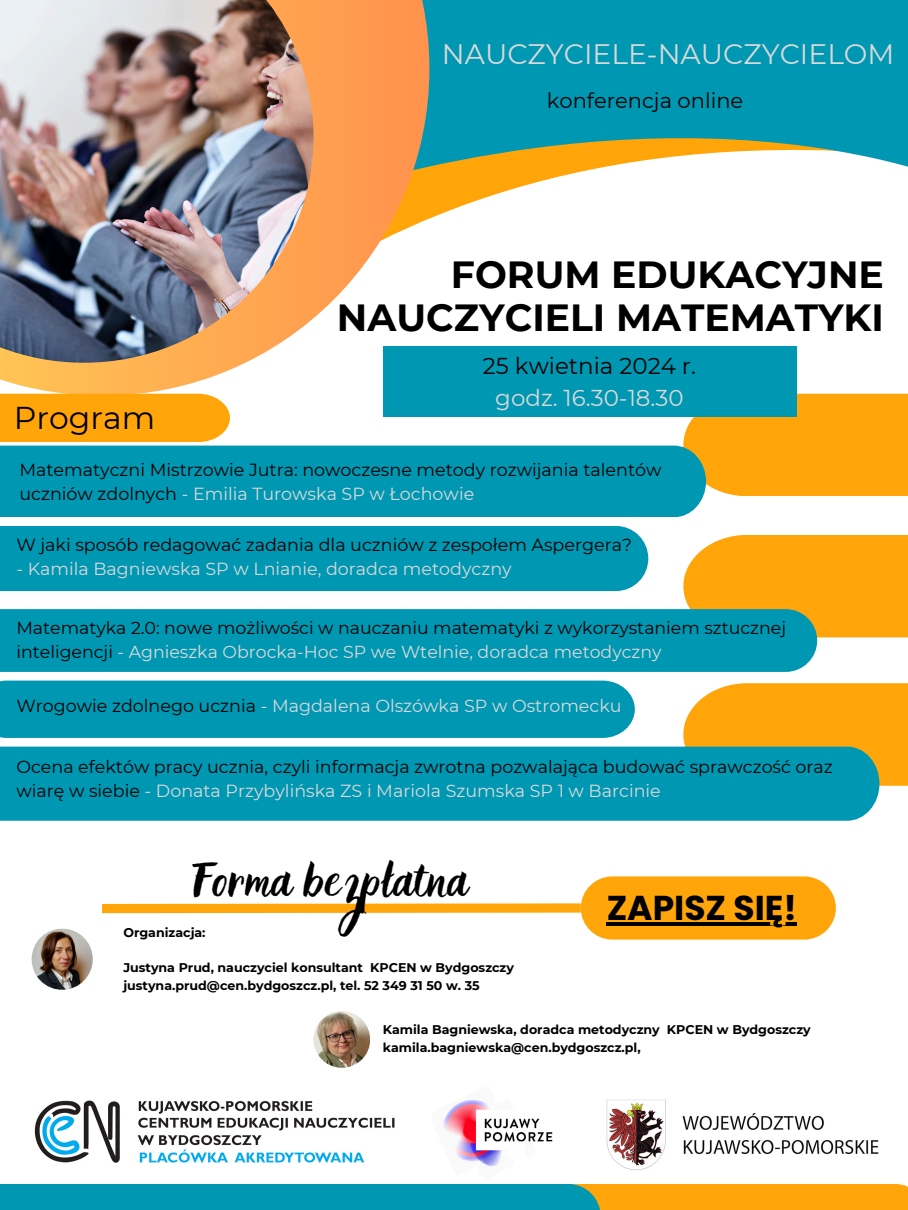
<style>
.page{position:relative;width:908px;height:1210px;background:#fff}
.page>*{position:absolute;margin:0;border:0;box-sizing:border-box;transform-origin:0 0}
.t1{font:37.8px "Holla";color:#000}
.t2{font:700 37.73px/43.3px "Montserrat";color:#000;text-align:right}
.t3{font:700 34.47px "Poppins";color:#000}
.t4{font:31.5px "Montserrat";color:#000}
.t5{font:28.17px "Montserrat";color:#d9d9d9}
.t6{font:22.92px/32px "Montserrat";color:#000;text-align:center}
.t7{font:21px "Montserrat";color:#000}
.t8{font:17.5px/24.4px "Montserrat";color:#000}
.t9{font:17.5px "Montserrat";color:#d9d9d9}
.t10{font:17.32px/24.1px "Montserrat";color:#000}
.t11{font:700 12.6px/17.6px "Montserrat";color:#000}
.s1{color:#d9d9d9}
.s2{color:#000}
</style>
<div class="page">
<div style="left:683px;top:535px;width:224px;height:102px;background:#ffa50a"></div>
<svg style="left:274px;top:0;width:633px;height:599px"></svg>
<svg style="left:0;top:0;width:429px;height:396px"></svg>
<img style="left:0;top:0;width:313px;height:363px">
<div style="left:0;top:394px;width:230px;height:48px;background:#ffa50a"></div>
<div style="left:580px;top:876px;width:255px;height:63px;background:#ffa50a;border-radius:32px"></div>
<div style="left:0;top:609px;width:816px;height:63px;background:#0097b2"></div>
<div style="left:281px;top:1184px;width:626px;height:26px;background:#ffa50a"></div>
<div style="left:0;top:1184px;width:600px;height:26px;background:#0097b2"></div>
<img style="left:32px;top:928px;width:61px;height:61px;border-radius:50%">
<div style="left:0;top:526px;width:648px;height:65px;background:#0097b2"></div>
<div style="left:683px;top:683px;width:224px;height:103px;background:#ffa50a"></div>
<img style="left:313px;top:1011px;width:57px;height:56px;border-radius:50%">
<img style="left:34px;top:1099px;width:845px;height:71px">
<svg style="left:606px;top:922px;width:190px;height:3px"></svg>
<div style="left:0;top:445px;width:705px;height:72px;background:#0097b2"></div>
<div style="left:0;top:746px;width:879px;height:74px;background:#0097b2"></div>
<div style="left:0;top:680px;width:634px;height:58px;background:#0097b2"></div>
<div style="left:382px;top:346px;width:413px;height:70px;background:#0097b2"></div>
<svg style="left:102px;top:899px;width:480px;height:18px"></svg>
<h5 class="t5" style="left:441px;top:36px;width:454px">NAUCZYCIELE-NAUCZYCIELOM</h5>
<p class="t7" style="left:546px;top:87px;width:198px">konferencja online</p>
<h6 class="t4" style="left:14px;top:398px;width:143px">Program</h6>
<h1 class="t2" style="left:337px;top:252px;width:548px">FORUM EDUKACYJNE<br>NAUCZYCIELI MATEMATYKI</h1>
<p class="t6" style="left:482px;top:349px;width:214px">25 kwietnia 2024 r. <span class="s1">godz. 16.30-18.30</span></p>
<p class="t8" style="left:19px;top:457px;width:643px">Matematyczni Mistrzowie Jutra: nowoczesne metody rozwijania talentów uczniów zdolnych <span class="s1">- Emilia Turowska SP w Łochowie</span></p>
<h2 class="t8" style="left:16px;top:532px;width:617px">W jaki sposób redagować zadania dla uczniów z zespołem Aspergera?</h2>
<h2 class="t9" style="left:16px;top:558px;width:496px">- Kamila Bagniewska SP w Lnianie, doradca metodyczny</h2>
<h1 class="t10" style="left:16px;top:615px;width:771px">Matematyka 2.0: nowe możliwości w nauczaniu matematyki z wykorzystaniem sztucznej inteligencji <span class="s1">- Agnieszka Obrocka-Hoc SP we Wtelnie, doradca metodyczny</span></h1>
<p class="t9" style="left:16px;top:695px;width:606px"><span class="s2">Wrogowie zdolnego ucznia</span> - Magdalena Olszówka SP w Ostromecku</p>
<p class="t8" style="left:16px;top:754px;width:817px">Ocena efektów pracy ucznia, czyli informacja zwrotna pozwalająca budować sprawczość oraz wiarę w siebie <span class="s1">- Donata Przybylińska ZS i Mariola Szumska SP 1 w Barcinie</span></p>
<p class="t1" style="left:193px;top:859px;width:277px">Forma bezpłatna</p>
<h3 class="t3" style="left:606px;top:883px;width:192px">ZAPISZ SIĘ!</h3>
<h6 class="t11" style="left:123px;top:923px;width:84px">Organizacja:</h6>
<h6 class="t11" style="left:123px;top:958px;width:392px">Justyna Prud, nauczyciel konsultant KPCEN w Bydgoszczy</h6>
<h6 class="t11" style="left:123px;top:976px;width:357px">justyna.prud@cen.bydgoszcz.pl, tel. 52 349 31 50 w. 35</h6>
<h6 class="t11" style="left:382px;top:1020px;width:429px">Kamila Bagniewska, doradca metodyczny KPCEN w Bydgoszczy kamila.bagniewska@cen.bydgoszcz.pl,</h6>
</div>
